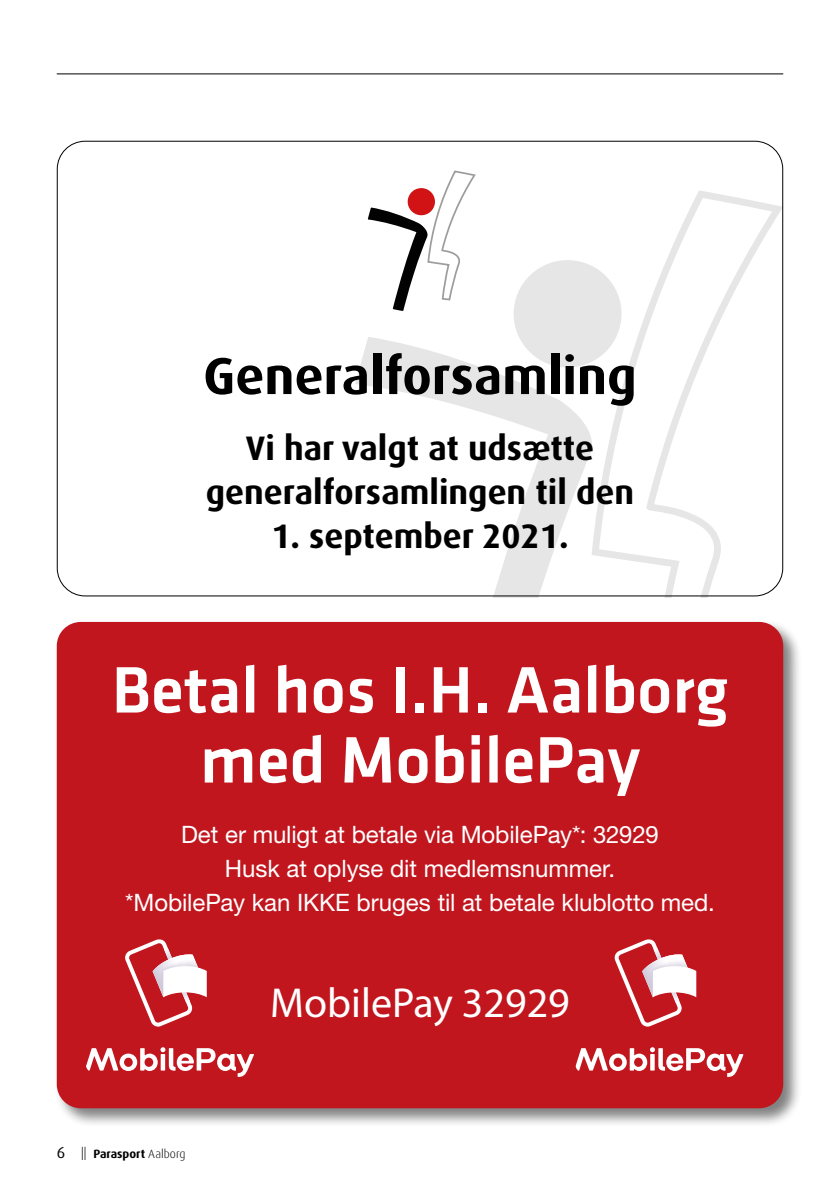
<style>
.page{position:relative;width:840px;height:1191px;background:#fff}
.page>*{position:absolute;margin:0;border:0;box-sizing:border-box;transform-origin:0 0}
.t1{font:500 68px/70px "Klavika";color:#fff;text-align:center}
.t2{font:700 52px "Dax OT";color:#000}
.t3{font:42px "Myriad Pro";color:#fff}
.t4{font:700 34px/44px "Dax OT";color:#000;text-align:center}
.t5{font:24px/34px "Helvetica Neue LT Std";letter-spacing:-.005em;color:#fff;text-align:center}
.t6{font:700 12px "Dax OT";color:#000}
.s1{font-weight:400;font-size:16px}
.s2{font-weight:300;font-size:16.8px}
.s3{font-weight:300}
</style>
<div class="page">
<svg style="left:606px;top:190px;width:176px;height:408px"></svg>
<svg style="left:514px;top:260px;width:107px;height:107px"></svg>
<svg style="left:598px;top:333px;width:8px;height:264px"></svg>
<svg style="left:346px;top:329px;width:252px;height:269px"></svg>
<svg style="left:643px;top:505px;width:10px;height:13px"></svg>
<div style="left:54px;top:619px;width:748px;height:508px;background:#000;opacity:.5"></div>
<div style="left:57px;top:622px;width:725px;height:486px;background:#c1161e;border-radius:24px"></div>
<svg style="left:125px;top:939px;width:82px;height:87px"></svg>
<svg style="left:86px;top:1047px;width:168px;height:30px"></svg>
<svg style="left:614px;top:939px;width:82px;height:87px"></svg>
<svg style="left:575px;top:1047px;width:168px;height:30px"></svg>
<svg style="left:367px;top:170px;width:108px;height:141px"></svg>
<hr style="left:57px;top:73px;width:725px;height:1px;background:#000">
<h2 class="t2" style="left:203px;top:343px;width:434px">Generalforsamling</h2>
<h3 class="t4" style="left:206px;top:426px;width:429px">Vi har valgt at udsætte generalforsamlingen til den</h3>
<h3 class="t4" style="left:271px;top:514px;width:298px">1. september 2021.</h3>
<h1 class="t1" style="left:111px;top:653px;width:618px">Betal hos I.H. Aalborg med MobilePay</h1>
<p class="t5" style="left:125px;top:817px;width:591px">Det er muligt at betale via MobilePay*: 32929<br>Husk at oplyse dit medlemsnummer.<br>*MobilePay kan IKKE bruges til at betale klublotto med.</p>
<p class="t6" style="left:57px;top:1146px;width:130px"><span class="s1">6</span> <span class="s2">ll</span> Parasport <span class="s3">Aalborg</span></p>
<h3 class="t3" style="left:270px;top:979px;width:301px">MobilePay 32929</h3>
</div>
